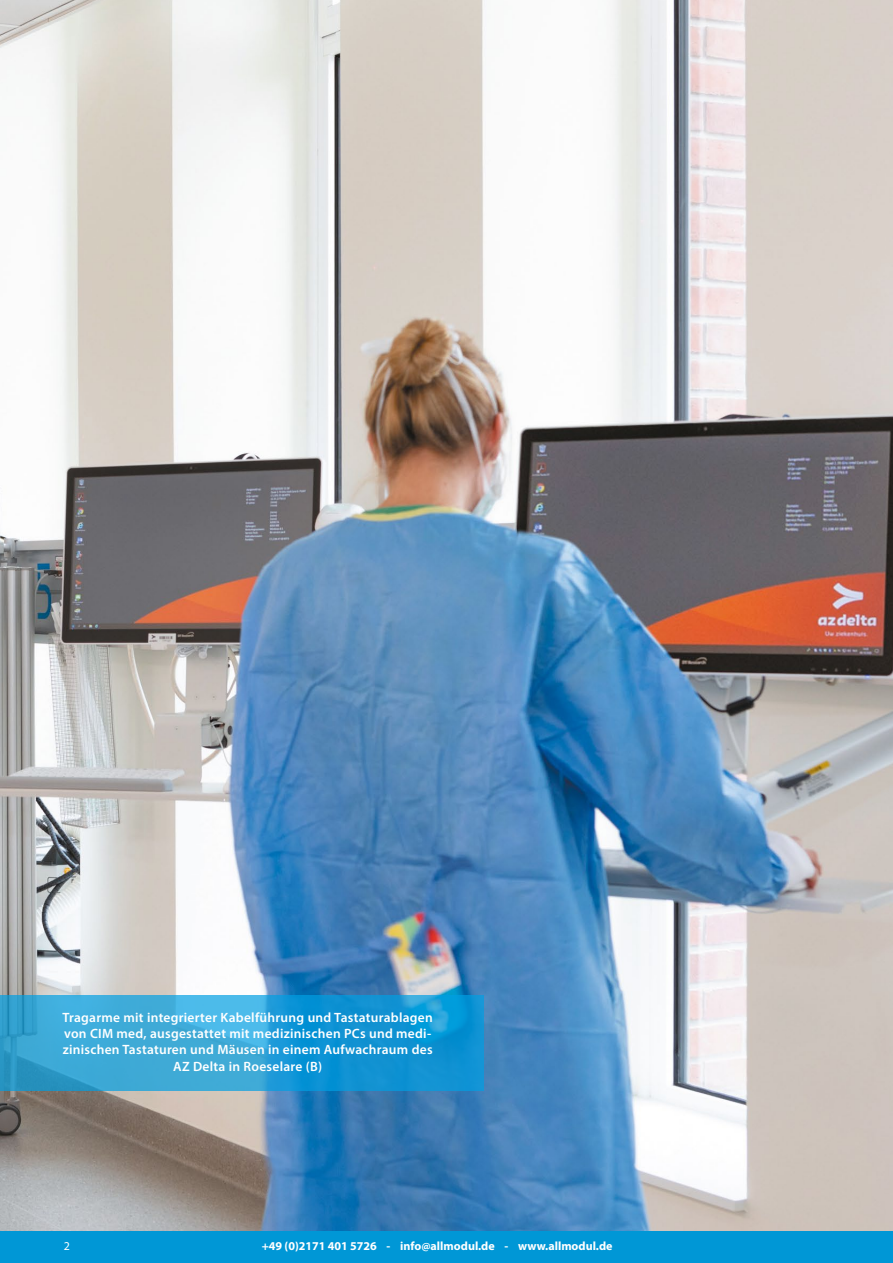
<style>
.page{position:relative;width:893px;height:1263px;background:#fff}
.page>*{position:absolute;margin:0;border:0;box-sizing:border-box;transform-origin:0 0}
.Light_plt_txt{font:600 13.5px/16.2px "Myriad Pro";letter-spacing:.02em;color:#fff;text-align:center}
.t1{font:700 12px "Myriad Pro";color:#fff}
.t2{font:12px "Myriad Pro";color:#fff}
</style>
<div class="page">
<img style="left:0;top:0;width:893px;height:1232px">
<svg style="left:0;top:996px;width:484px;height:95px;background:#28a0d5"></svg>
<div style="left:0;top:1232px;width:893px;height:31px;background:#0097d6"></div>
<p class="Light_plt_txt" style="left:63px;top:1009px;width:372px">Tragarme mit integrierter Kabelführung und Tastaturablagen von CIM med, ausgestattet mit medizinischen PCs und medi&shy;zinischen Tastaturen und Mäusen in einem Aufwachraum des AZ Delta in Roeselare (B)</p>
<p class="t2" style="left:64px;top:1239px;width:8px">2</p>
<p class="t1" style="left:262px;top:1238px;width:352px">+49 (0)2171 401 5726 - info@allmodul.de - www.allmodul.de</p>
</div>
